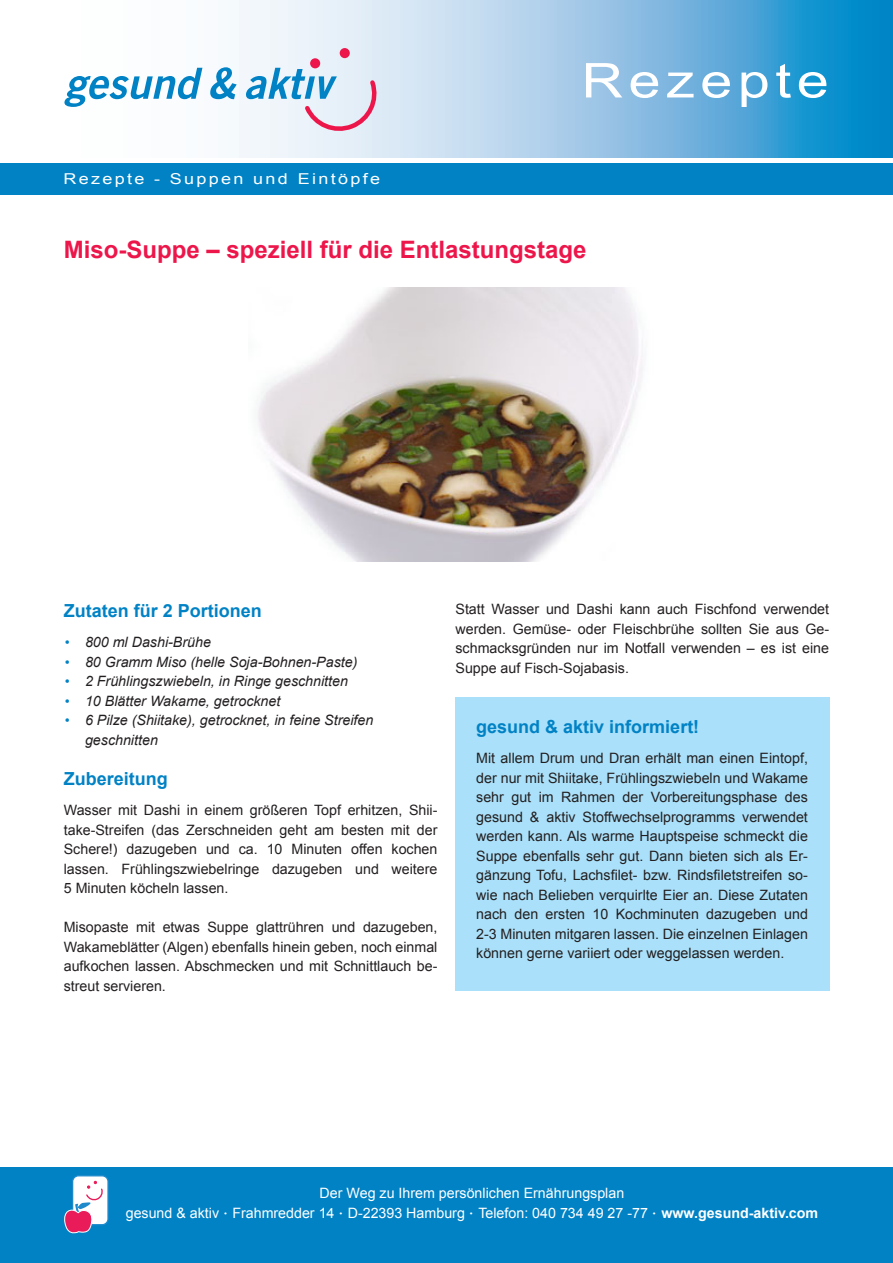
<style>
.page{position:relative;width:893px;height:1263px;background:#fff}
.page>*{position:absolute;margin:0;border:0;box-sizing:border-box;transform-origin:0 0}
.t1{font:48px "Arial";letter-spacing:.095em;color:#fff;scale:1.2 1}
.t2{font:700 24px "Arial";color:#ed164b}
.t3{font:700 18px "Arial";color:#0082c5}
.t4{font:15px "Arial";letter-spacing:.13em;color:#fff;scale:1.2 1}
.t5{font:14.25px/19.5px "Arial";color:#231f20;text-align:justify}
.t6{font:italic 14.25px/19.5px "Arial";color:#231f20}
.t7{font:14.25px/19.5px "Arial";color:#fff;text-align:center}
.s1{font-family:"Gill Sans";font-weight:300;font-style:normal;color:#0082c5}
.s2{font-family:"Trebuchet MS"}
.s3{font-weight:700}
</style>
<div class="page">
<svg style="left:197px;top:0;width:696px;height:157px;background:#92c6e6"></svg>
<div style="left:0;top:1168px;width:893px;height:95px;background:#0082c5"></div>
<div style="left:0;top:163px;width:893px;height:32px;background:#0082c5"></div>
<svg style="left:64px;top:68px;width:138px;height:39px"></svg>
<svg style="left:209px;top:67px;width:28px;height:32px"></svg>
<svg style="left:245px;top:68px;width:133px;height:64px"></svg>
<div style="left:310px;top:58px;width:10px;height:10px;background:#ed164b;border-radius:50%"></div>
<div style="left:340px;top:48px;width:10px;height:10px;background:#ed164b;border-radius:50%"></div>
<div style="left:73px;top:1176px;width:35px;height:49px;background:#fff;border-radius:6px"></div>
<div style="left:72px;top:1175px;width:37px;height:50px;border:1px solid #1f8acb;border-radius:6px"></div>
<svg style="left:64px;top:1181px;width:39px;height:52px"></svg>
<img style="left:257px;top:288px;width:386px;height:273px">
<div style="left:455px;top:697px;width:374px;height:294px;background:#aae0f9"></div>
<p class="t4" style="left:63px;top:169px;width:265px">Rezepte - Suppen und Eintöpfe</p>
<h1 class="t1" style="left:581px;top:49px;width:208px">Rezepte</h1>
<h2 class="t2" style="left:64px;top:233px;width:524px">Miso-Suppe – speziell für die Entlastungstage</h2>
<p class="t3" style="left:64px;top:599px;width:200px">Zutaten für 2 Portionen</p>
<p class="t6" style="left:64px;top:632px;width:149px"><span class="s1">•</span> 800 ml Dashi-Brühe</p>
<p class="t6" style="left:64px;top:652px;width:295px"><span class="s1">•</span> 80 Gramm Miso (helle Soja-Bohnen-Paste)</p>
<p class="t6" style="left:64px;top:671px;width:286px"><span class="s1">•</span> 2 Frühlingszwiebeln, in Ringe geschnitten</p>
<p class="t6" style="left:64px;top:691px;width:218px"><span class="s1">•</span> 10 Blätter Wakame, getrocknet</p>
<p class="t6" style="left:85px;top:710px;width:290px;text-indent:-21px"><span class="s1">•</span> 6 Pilze (Shiitake), getrocknet, in feine Streifen geschnitten</p>
<p class="t3" style="left:64px;top:767px;width:106px">Zubereitung</p>
<p class="t5" style="left:64px;top:801px;width:375px">Wasser mit Dashi in einem größeren Topf erhitzen, Shii&shy;take-Streifen (das Zerschneiden geht am besten mit der Schere!) dazugeben und ca. 10 Minuten offen kochen lassen. Frühlingszwiebelringe dazugeben und weitere 5 Minuten köcheln lassen.</p>
<p class="t5" style="left:64px;top:918px;width:375px">Misopaste mit etwas Suppe glattrühren und dazugeben, Wakameblätter (Algen) ebenfalls hinein geben, noch einmal aufkochen lassen. Abschmecken und mit Schnittlauch be&shy;streut servieren.</p>
<p class="t5" style="left:455px;top:600px;width:375px">Statt Wasser und Dashi kann auch Fischfond verwendet werden. Gemüse- oder Fleischbrühe sollten Sie aus Ge&shy;schmacksgründen nur im Notfall verwenden – es ist eine Suppe auf Fisch-Sojabasis.</p>
<p class="t3" style="left:476px;top:715px;width:225px">gesund &amp; aktiv informiert!</p>
<p class="t5" style="left:476px;top:748px;width:333px">Mit allem Drum und Dran erhält man einen Eintopf, der nur mit Shiitake, Frühlingszwiebeln und Wakame sehr gut im Rahmen der Vorbereitungsphase des gesund &amp; aktiv Stoffwechselprogramms verwendet werden kann. Als warme Hauptspeise schmeckt die Suppe ebenfalls sehr gut. Dann bieten sich als Er&shy;gänzung Tofu, Lachsfilet- bzw. Rindsfiletstreifen so&shy;wie nach Belieben verquirlte Eier an. Diese Zutaten nach den ersten 10 Kochminuten dazugeben und 2-3 Minuten mitgaren lassen. Die einzelnen Einlagen können gerne variiert oder weggelassen werden.</p>
<p class="t7" style="left:126px;top:1183px;width:694px">Der Weg zu Ihrem persönlichen Ernährungsplan<br>gesund &amp; aktiv <span class="s2">∙</span> Frahmredder 14 <span class="s2">∙</span> D-22393 Hamburg <span class="s2">∙</span> Telefon: 040 734 49 27 -77 <span class="s2">∙</span> <span class="s3">www.gesund-aktiv.com</span></p>
</div>
